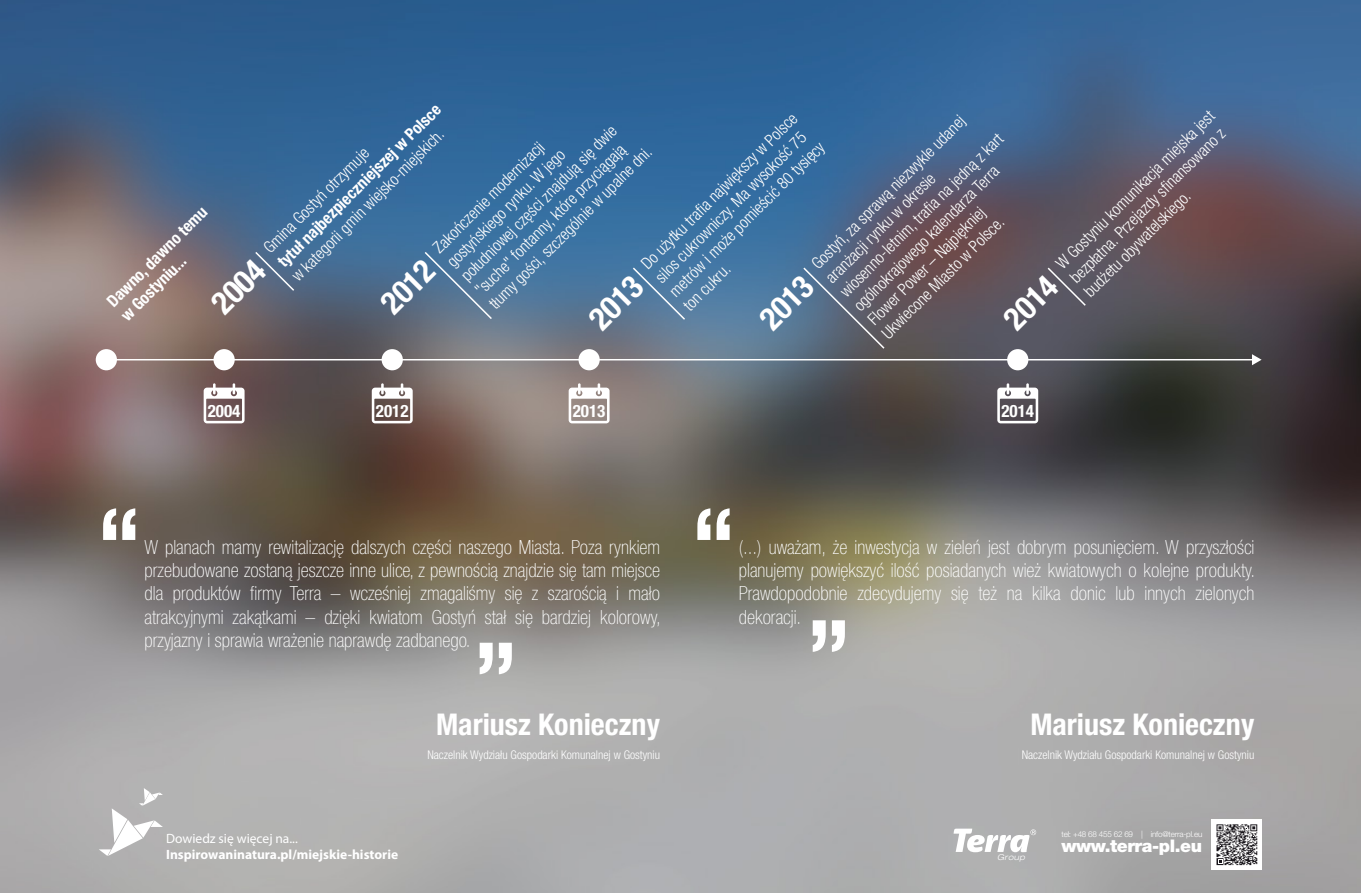
<style>
.page{position:relative;width:1361px;height:893px;background:#fff}
.page>*{position:absolute;margin:0;border:0;box-sizing:border-box;transform-origin:0 0}
.t1{font:700 condensed 31.8px "Helvetica Neue LT Pro";color:#fff}
.t2{font:700 condensed 30px "Helvetica Neue LT Pro";color:#fff}
.t3{font:100 condensed 19.5px/23.4px "Helvetica Neue LT Pro";color:#fff;text-align:justify}
.t4{font:900 17.4px "Helvetica Neue LT Pro";letter-spacing:-.025em;color:#fff}
.t5{font:700 condensed 17.1px "Helvetica Neue LT Pro";color:#fff}
.t6{font:300 condensed 16.5px/19.8px "Helvetica Neue LT Pro";color:#fff}
.t7{font:700 condensed 16.5px/19.8px "Helvetica Neue LT Pro";color:#fff}
.t8{font:700 13.5px "Myriad Pro";color:#fff}
.t9{font:13.5px "Myriad Pro";color:#fff}
.t10{font:300 condensed 12px "Helvetica Neue LT Pro";color:#fff}
.t11{font:300 8.1px "Helvetica Neue LT Pro";letter-spacing:-.025em;color:#fff}
.t12{font:italic 300 expanded 8.1px "Helvetica Neue LT Pro";letter-spacing:.05em;color:#fff}
</style>
<div class="page">
<img style="left:0;top:0;width:1361px;height:893px">
<svg style="left:953px;top:829px;width:83px;height:23px"></svg>
<div style="left:1211px;top:819px;width:51px;height:51px;background:#fff"></div>
<svg style="left:1216px;top:824px;width:41px;height:41px;background:#8d8c8e"></svg>
<svg style="left:99px;top:788px;width:64px;height:68px"></svg>
<svg style="left:480px;top:643px;width:32px;height:31px"></svg>
<svg style="left:103px;top:508px;width:32px;height:32px"></svg>
<svg style="left:813px;top:620px;width:32px;height:32px"></svg>
<svg style="left:697px;top:508px;width:32px;height:32px"></svg>
<div style="left:96px;top:349px;width:21px;height:21px;background:#fff;border-radius:50%"></div>
<div style="left:213px;top:349px;width:22px;height:21px;background:#fff;border-radius:50%"></div>
<div style="left:382px;top:349px;width:21px;height:21px;background:#fff;border-radius:50%"></div>
<div style="left:578px;top:349px;width:22px;height:21px;background:#fff;border-radius:50%"></div>
<div style="left:1007px;top:349px;width:21px;height:21px;background:#fff;border-radius:50%"></div>
<hr style="left:106px;top:359px;width:1149px;height:1px;background:#fff">
<svg style="left:1252px;top:354px;width:9px;height:11px"></svg>
<svg style="left:997px;top:383px;width:41px;height:40px"></svg>
<svg style="left:569px;top:383px;width:40px;height:40px"></svg>
<svg style="left:372px;top:383px;width:41px;height:40px"></svg>
<svg style="left:204px;top:383px;width:41px;height:40px"></svg>
<svg style="left:254px;top:250px;width:42px;height:42px;background:#5a708d"></svg>
<svg style="left:631px;top:266px;width:55px;height:55px;background:#567fa3"></svg>
<svg style="left:802px;top:266px;width:84px;height:84px;background:#5c6779"></svg>
<div style="left:1046px;top:266px;width:41px;height:41px;background:#5a5763"></div>
<svg style="left:423px;top:250px;width:70px;height:71px;background:#557899"></svg>
<p class="t7" style="left:273px;top:257px;width:224px;rotate:-45deg">tytuł najbezpieczniejszej w Polsce</p>
<p class="t6" style="left:1051px;top:259px;width:218px;rotate:-45deg">W Gostyniu komunikacja miejska jest bezpłatna. Przejazdy sfi nansowano z budżetu obywatelskiego.</p>
<p class="t6" style="left:637px;top:259px;width:214px;rotate:-45deg">Do użytku trafi a największy w Polsce silos cukrowniczy. Ma wysokość 75 metrów i może pomieścić 80 tysięcy ton cukru.</p>
<p class="t6" style="left:807px;top:259px;width:225px;rotate:-45deg">Gostyń, za sprawą niezwykle udanej aranżacji rynku w okresie wiosenno-letnim, trafi a na jedną z kart ogólnokrajowego kalendarza Terra<br>Flower Power – Najpiękniej<br>Ukwiecone Miasto w Polsce.</p>
<p class="t6" style="left:429px;top:243px;width:214px;rotate:-45deg">Zakończenie modernizacji gostyńskiego rynku. W jego południowej części znajdują się dwie "suche" fontanny, które przyciągają</p>
<p class="t6" style="left:287px;top:271px;width:209px;rotate:-45deg">w kategorii gmin wiejsko-miejskich.</p>
<p class="t6" style="left:485px;top:299px;width:224px;rotate:-45deg">tłumy gości, szczególnie w upalne dni.</p>
<p class="t6" style="left:259px;top:243px;width:143px;rotate:-45deg">Gmina Gostyń otrzymuje</p>
<p class="t7" style="left:102px;top:297px;width:136px;rotate:-45deg">Dawno, dawno temu w Gostyniu...</p>
<h1 class="t1" style="left:203px;top:295px;width:62px;rotate:-45deg">2004</h1>
<h1 class="t1" style="left:373px;top:295px;width:62px;rotate:-45deg">2012</h1>
<h1 class="t1" style="left:995px;top:310px;width:62px;rotate:-45deg">2014</h1>
<h1 class="t1" style="left:581px;top:310px;width:62px;rotate:-45deg">2013</h1>
<h1 class="t1" style="left:751px;top:310px;width:62px;rotate:-45deg">2013</h1>
<p class="t5" style="left:208px;top:400px;width:34px">2004</p>
<p class="t5" style="left:376px;top:400px;width:34px">2012</p>
<p class="t5" style="left:573px;top:400px;width:34px">2013</p>
<p class="t5" style="left:1001px;top:400px;width:34px">2014</p>
<p class="t3" style="left:145px;top:536px;width:518px">W planach mamy rewitalizację dalszych części naszego Miasta. Poza rynkiem przebudowane zostaną jeszcze inne ulice, z pewnością znajdzie się tam miejsce dla produktów firmy Terra – wcześniej zmagaliśmy się z szarością i mało atrakcyjnymi zakątkami – dzięki kwiatom Gostyń stał się bardziej kolorowy, przyjazny i sprawia wrażenie naprawdę zadbanego.</p>
<p class="t9" style="left:166px;top:830px;width:133px">Dowiedz się więcej na...</p>
<p class="t8" style="left:166px;top:846px;width:233px">Inspirowaninatura.pl/miejskie-historie</p>
<h2 class="t2" style="left:436px;top:706px;width:226px">Mariusz Konieczny</h2>
<p class="t10" style="left:427px;top:748px;width:234px">Naczelnik Wydziału Gospodarki Komunalnej w Gostyniu</p>
<p class="t3" style="left:739px;top:536px;width:518px">(...) uważam, że inwestycja w zieleń jest dobrym posunięciem. W przyszłości planujemy powiększyć ilość posiadanych wież kwiatowych o kolejne produkty.<br>Prawdopodobnie zdecydujemy się też na kilka donic lub innych zielonych dekoracji.</p>
<h2 class="t2" style="left:1030px;top:706px;width:226px">Mariusz Konieczny</h2>
<p class="t10" style="left:1021px;top:748px;width:234px">Naczelnik Wydziału Gospodarki Komunalnej w Gostyniu</p>
<p class="t12" style="left:997px;top:853px;width:29px">Group</p>
<p class="t11" style="left:1061px;top:829px;width:142px">tel: +48 68 455 62 69 | info@terra-pl.eu</p>
<p class="t4" style="left:1061px;top:836px;width:142px">www.terra-pl.eu</p>
</div>
